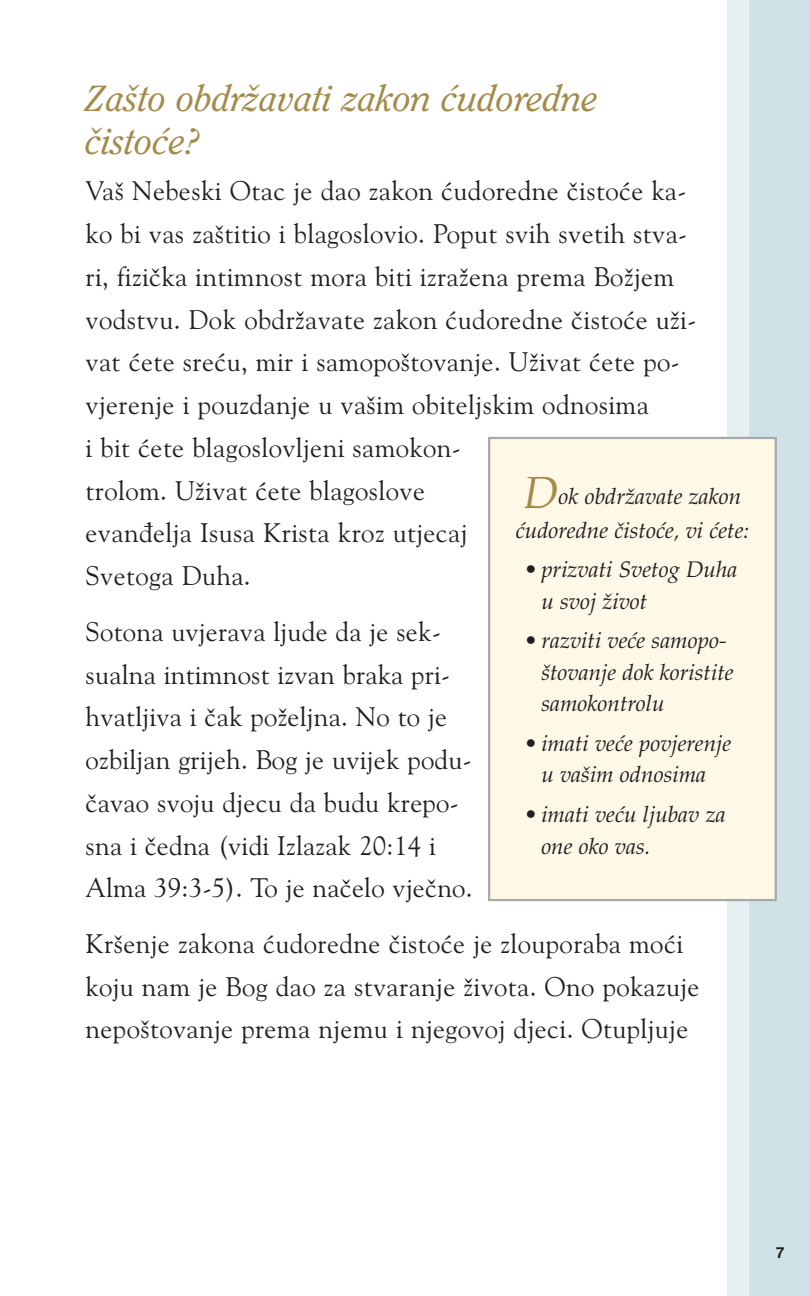
<style>
.page{position:relative;width:810px;height:1296px;background:#fff}
.page>*{position:absolute;margin:0;border:0;box-sizing:border-box;transform-origin:0 0}
.t1{font:italic 36px/43.2px "Clear Croatian";color:#a48b4a}
.t2{font:27px/42.8px "Goudy Croatian Roman";letter-spacing:.015em;color:#231f20}
.t3{font:italic 22.5px/31.5px "Pala Croatian";color:#231f20}
.t4{font:700 15.75px "Swiss Croatian";color:#231f20}
.s1{font-size:45px;color:#a48b4a}
</style>
<div class="page">
<svg style="left:488px;top:0;width:322px;height:1296px"></svg>
<h1 class="t1" style="left:86px;top:79px;width:514px">Zaøto obdrœavati zakon ñudoredne çistoñe?</h1>
<p class="t2" style="left:86px;top:172px;width:612px">Vaø Nebeski Otac je dao zakon ñudoredne çistoñe ka&shy;ko bi vas zaøtitio i blagoslovio. Poput svih svetih stva&shy;ri, fiziçka intimnost mora biti izraœena prema Boœjem vodstvu. Dok obdrœavate zakon ñudoredne çistoñe uœi&shy;vat ñete sreñu, mir i samopoøtovanje. Uœivat ñete po&shy;vjerenje i pouzdanje u vaøim obiteljskim odnosima<br>i bit ñete blagoslovljeni samokon-<br>trolom. Uœivat ñete blagoslove<br>evanÿelja Isusa Krista kroz utjecaj<br>Svetoga Duha.</p>
<p class="t2" style="left:86px;top:612px;width:388px">Sotona uvjerava ljude da je sek&shy;sualna intimnost izvan braka pri&shy;hvatljiva i çak poœeljna. No to je ozbiljan grijeh. Bog je uvijek podu&shy;çavao svoju djecu da budu krepo&shy;sna i çedna (vidi Izlazak 20:14 i Alma 39:3-5). To je naçelo vjeçno.</p>
<p class="t2" style="left:86px;top:924px;width:615px">Krøenje zakona ñudoredne çistoñe je zlouporaba moñi koju nam je Bog dao za stvaranje œivota. Ono pokazuje nepoøtovanje prema njemu i njegovoj djeci. Otupljuje</p>
<p class="t3" style="left:516px;top:482px;width:235px;line-height:33.8px;text-align:center"><span class="s1">D</span>ok obdrœavate zakon ñudoredne çistoñe, vi ñete:</p>
<p class="t3" style="left:541px;top:556px;width:198px;text-indent:-16px">• prizvati Svetog Duha u svoj œivot</p>
<p class="t3" style="left:541px;top:628px;width:194px;text-indent:-16px">• razviti veñe samopo&shy;øtovanje dok koristite samokontrolu</p>
<p class="t3" style="left:525px;top:730px;width:208px;text-align:center">• imati veñe povjerenje u vaøim odnosima</p>
<p class="t3" style="left:541px;top:801px;width:186px;text-indent:-16px">• imati veñu ljubav za one oko vas.</p>
<p class="t4" style="left:776px;top:1246px;width:10px">7</p>
</div>
